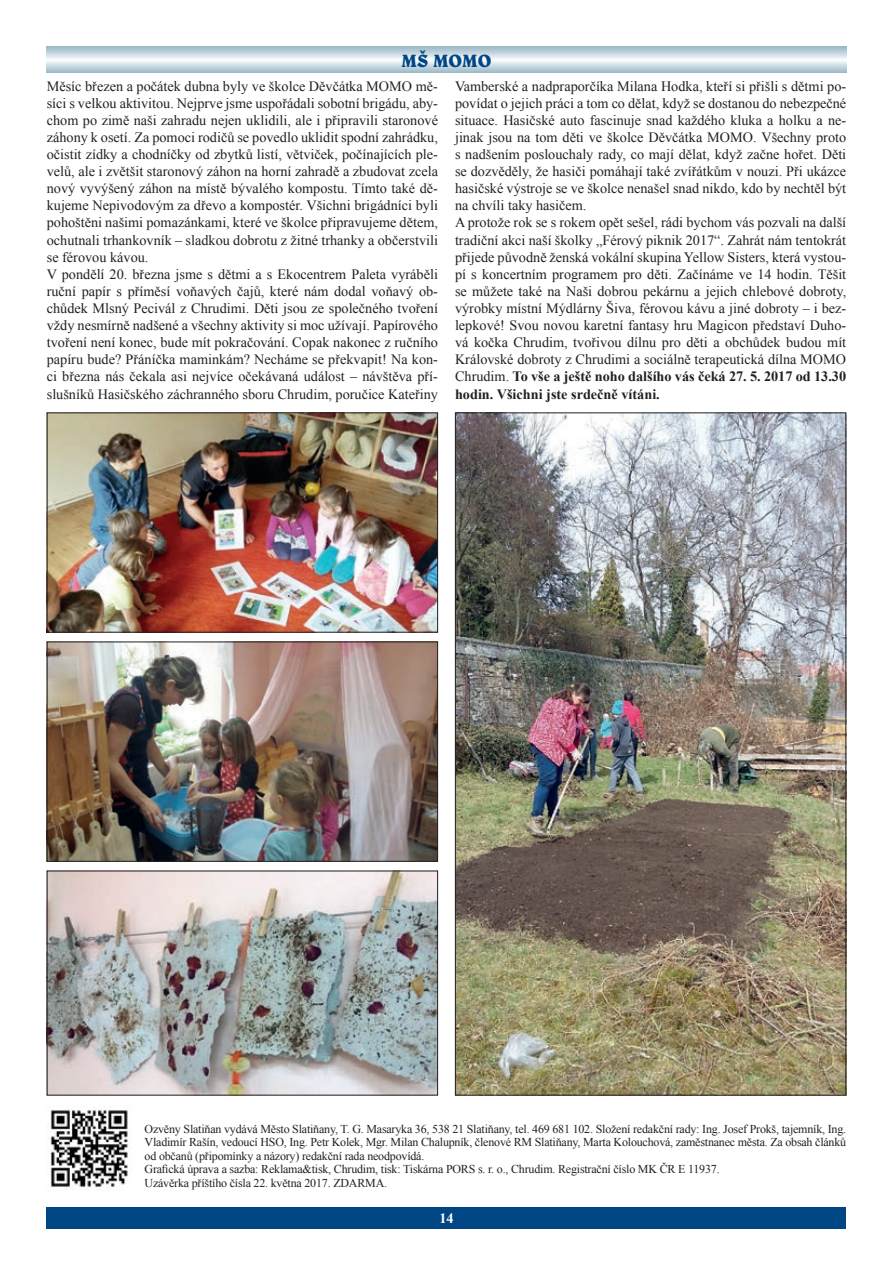
<style>
.page{position:relative;width:893px;height:1263px;background:#fff}
.page>*{position:absolute;margin:0;border:0;box-sizing:border-box;transform-origin:0 0}
.t1{font:700 18px "Belwe AT";color:#004684}
.t2{font:14.25px/17.1px "Times New Roman";color:#231f20}
.t3{font:700 14.25px "Times New Roman";color:#fff}
.t4{font:12px/13.5px "Times New Roman";letter-spacing:-.015em;color:#231f20}
.s1{font-weight:700}
</style>
<div class="page">
<div style="left:47px;top:1208px;width:799px;height:21px;background:#004684"></div>
<img style="left:47px;top:1110px;width:82px;height:81px">
<img style="left:49px;top:414px;width:387px;height:217px">
<div style="left:47px;top:412px;width:391px;height:221px;border:1px solid #231f20"></div>
<img style="left:49px;top:643px;width:387px;height:217px">
<div style="left:47px;top:641px;width:391px;height:221px;border:1px solid #231f20"></div>
<svg style="left:47px;top:47px;width:799px;height:25px"></svg>
<img style="left:457px;top:414px;width:387px;height:679px">
<img style="left:49px;top:873px;width:387px;height:220px">
<div style="left:47px;top:871px;width:391px;height:224px;border:1px solid #231f20"></div>
<p class="t1" style="left:402px;top:49px;width:91px">MŠ MOMO</p>
<p class="t2" style="left:47px;top:77px;width:393px">Měsíc březen a počátek dubna byly ve školce Děvčátka MOMO mě&shy;síci s velkou aktivitou. Nejprve jsme uspořádali sobotní brigádu, aby&shy;chom po zimě naši zahradu nejen uklidili, ale i připravili staronové záhony k osetí. Za pomoci rodičů se povedlo uklidit spodní zahrádku, očistit zídky a chodníčky od zbytků listí, větviček, počínajících ple&shy;velů, ale i zvětšit staronový záhon na horní zahradě a zbudovat zcela nový vyvýšený záhon na místě bývalého kompostu. Tímto také dě&shy;kujeme Nepivodovým za dřevo a kompostér. Všichni brigádníci byli pohoštěni našimi pomazánkami, které ve školce připravujeme dětem, ochutnali trhankovník – sladkou dobrotu z žitné trhanky a občerstvili se férovou kávou.<br>V pondělí 20. března jsme s dětmi a s Ekocentrem Paleta vyráběli ruční papír s příměsí voňavých čajů, které nám dodal voňavý ob&shy;chůdek Mlsný Pecivál z Chrudimi. Děti jsou ze společného tvoření vždy nesmírně nadšené a všechny aktivity si moc užívají. Papírového tvoření není konec, bude mít pokračování. Copak nakonec z ručního papíru bude? Přáníčka maminkám? Necháme se překvapit! Na kon&shy;ci března nás čekala asi nejvíce očekávaná událost – návštěva pří&shy;slušníků Hasičského záchranného sboru Chrudim, poručice Kateřiny</p>
<p class="t2" style="left:455px;top:77px;width:393px">Vamberské a nadpraporčíka Milana Hodka, kteří si přišli s dětmi po&shy;povídat o jejich práci a tom co dělat, když se dostanou do nebezpečné situace. Hasičské auto fascinuje snad každého kluka a holku a ne&shy;jinak jsou na tom děti ve školce Děvčátka MOMO. Všechny proto s nadšením poslouchaly rady, co mají dělat, když začne hořet. Děti se dozvěděly, že hasiči pomáhají také zvířátkům v nouzi. Při ukázce hasičské výstroje se ve školce nenašel snad nikdo, kdo by nechtěl být na chvíli taky hasičem.<br>A protože rok se s rokem opět sešel, rádi bychom vás pozvali na další tradiční akci naší školky „Férový piknik 2017“. Zahrát nám tentokrát přijede původně ženská vokální skupina Yellow Sisters, která vystou&shy;pí s koncertním programem pro děti. Začínáme ve 14 hodin. Těšit se můžete také na Naši dobrou pekárnu a jejich chlebové dobroty, výrobky místní Mýdlárny Šiva, férovou kávu a jiné dobroty – i bez&shy;lepkové! Svou novou karetní fantasy hru Magicon představí Duho&shy;vá kočka Chrudim, tvořivou dílnu pro děti a obchůdek budou mít Královské dobroty z Chrudimi a sociálně terapeutická dílna MOMO Chrudim. <span class="s1">To vše a ještě noho dalšího vás čeká 27. 5. 2017 od 13.30 hodin. Všichni jste srdečně vítáni.</span></p>
<p class="t4" style="left:145px;top:1122px;width:703px">Ozvěny Slatiňan vydává Město Slatiňany, T. G. Masaryka 36, 538 21 Slatiňany, tel. 469 681 102. Složení redakční rady: Ing. Josef Prokš, tajemník, Ing.<br>Vladimír Rašín, vedoucí HSO, Ing. Petr Kolek, Mgr. Milan Chalupník, členové RM Slatiňany, Marta Kolouchová, zaměstnanec města. Za obsah článků od občanů (připomínky a názory) redakční rada neodpovídá.<br>Grafická úprava a sazba: Reklama&amp;tisk, Chrudim, tisk: Tiskárna PORS s. r. o., Chrudim. Registrační číslo MK ČR E 11937.<br>Uzávěrka příštího čísla 22. května 2017. ZDARMA.</p>
<p class="t3" style="left:439px;top:1208px;width:16px">14</p>
</div>
